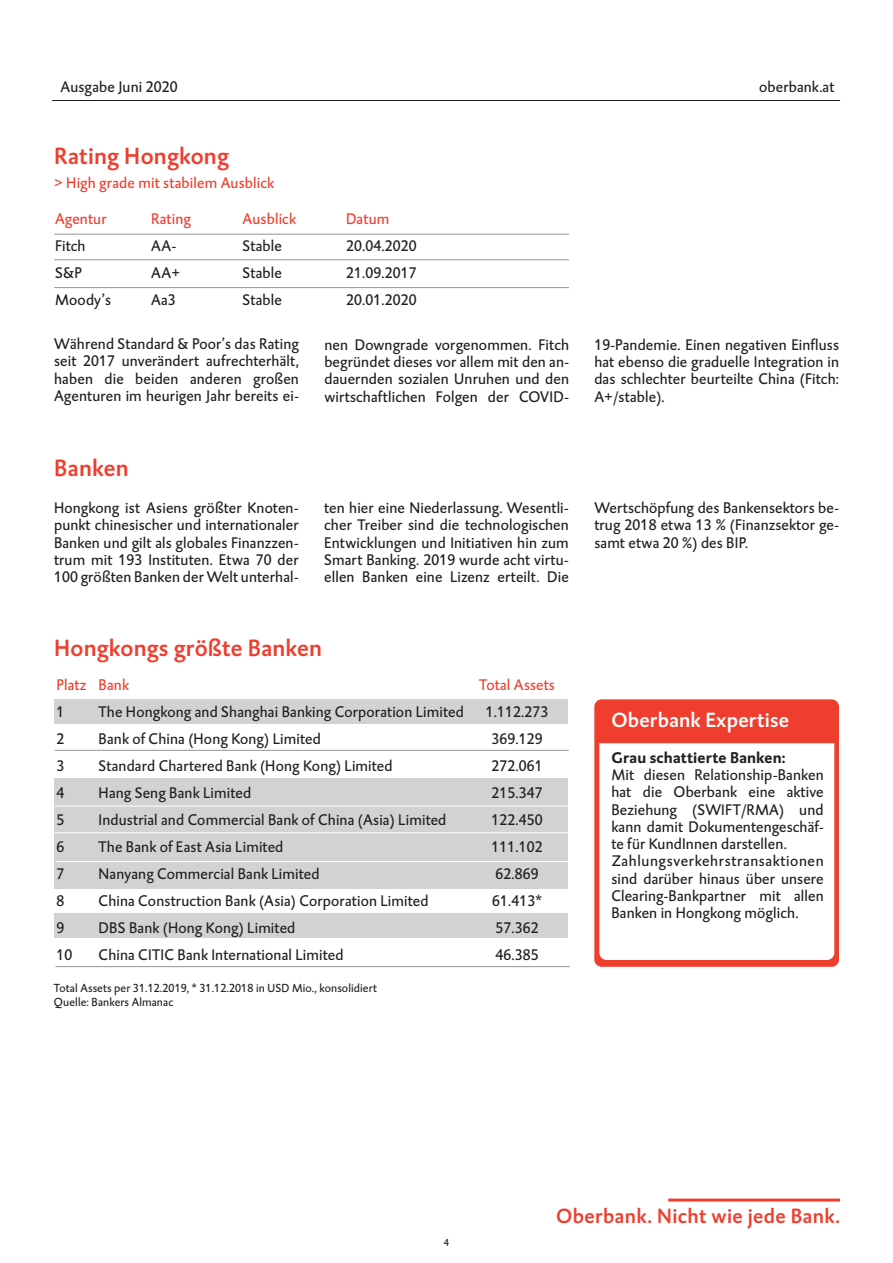
<style>
.page{position:relative;width:893px;height:1263px;background:#fff}
.page>*{position:absolute;margin:0;border:0;box-sizing:border-box;transform-origin:0 0}
.t1{font:24px "DTL Caspari T Medium";letter-spacing:.01em;color:#ef3e2e}
.t2{font:21px "DTL Caspari T Medium";letter-spacing:.02em;color:#ef3e2e}
.t3{font:21px "DTL Caspari T Medium";letter-spacing:.01em;color:#fff}
.t4{font:15.75px/17.2px "DTL Caspari T";letter-spacing:.01em;color:#231f20;text-align:justify}
.t5{font:15.75px "DTL Caspari T";letter-spacing:.01em;color:#ef3e2e}
.t6{font:700 15.75px "DTL Caspari T";letter-spacing:.01em;color:#231f20}
.t7{font:12px/13.5px "DTL Caspari T";letter-spacing:.01em;color:#231f20}
.t8{font:10.5px "DTL Caspari T";color:#231f20}
</style>
<div class="page">
<hr style="left:52px;top:100px;width:788px;height:1px;background:#231f20">
<hr style="left:668px;top:1198px;width:172px;height:3px;background:#ef3e2e">
<div style="left:54px;top:779px;width:514px;height:110px;background:#d1d2d4"></div>
<div style="left:54px;top:699px;width:513px;height:25px;background:#d1d2d4"></div>
<div style="left:54px;top:913px;width:514px;height:25px;background:#d1d2d4"></div>
<div style="left:594px;top:699px;width:245px;height:268px;background:#ef3e2e;border-radius:7px"></div>
<div style="left:599px;top:743px;width:235px;height:217px;background:#fff"></div>
<hr style="left:55px;top:750px;width:514px;height:1px;background:#939598">
<hr style="left:54px;top:234px;width:515px;height:1px;background:#939598">
<hr style="left:54px;top:259px;width:515px;height:1px;background:#939598">
<hr style="left:54px;top:287px;width:515px;height:1px;background:#939598">
<hr style="left:55px;top:806px;width:514px;height:1px;background:#fff">
<hr style="left:54px;top:832px;width:514px;height:1px;background:#fff">
<hr style="left:55px;top:861px;width:515px;height:1px;background:#fff">
<hr style="left:55px;top:966px;width:515px;height:1px;background:#939598">
<p class="t4" style="left:61px;top:78px;width:119px">Ausgabe Juni 2020</p>
<p class="t4" style="left:759px;top:78px;width:77px">oberbank.at</p>
<h1 class="t1" style="left:54px;top:141px;width:176px">Rating Hongkong</h1>
<p class="t5" style="left:54px;top:174px;width:221px">&gt; High grade mit stabilem Ausblick</p>
<p class="t5" style="left:55px;top:209px;width:53px">Agentur</p>
<p class="t5" style="left:151px;top:209px;width:41px">Rating</p>
<p class="t5" style="left:243px;top:209px;width:55px">Ausblick</p>
<p class="t5" style="left:346px;top:209px;width:45px">Datum</p>
<p class="t4" style="left:55px;top:237px;width:32px">Fitch</p>
<p class="t4" style="left:151px;top:237px;width:27px">AA-</p>
<p class="t4" style="left:243px;top:237px;width:41px">Stable</p>
<p class="t4" style="left:346px;top:237px;width:72px">20.04.2020</p>
<p class="t4" style="left:55px;top:264px;width:28px">S&amp;P</p>
<p class="t4" style="left:151px;top:264px;width:31px">AA+</p>
<p class="t4" style="left:243px;top:264px;width:41px">Stable</p>
<p class="t4" style="left:346px;top:264px;width:72px">21.09.2017</p>
<p class="t4" style="left:55px;top:291px;width:57px">Moody’s</p>
<p class="t4" style="left:151px;top:291px;width:26px">Aa3</p>
<p class="t4" style="left:243px;top:291px;width:41px">Stable</p>
<p class="t4" style="left:346px;top:291px;width:72px">20.01.2020</p>
<p class="t4" style="left:54px;top:335px;width:246px">Während Standard &amp; Poor’s das Rating seit 2017 unverändert aufrechterhält, haben die beiden anderen großen Agenturen im heurigen Jahr bereits ei-</p>
<h1 class="t1" style="left:54px;top:452px;width:76px">Banken</h1>
<p class="t4" style="left:324px;top:336px;width:246px">nen Downgrade vorgenommen. Fitch begründet dieses vor allem mit den an&shy;dauernden sozialen Unruhen und den wirtschaftlichen Folgen der COVID-</p>
<p class="t4" style="left:54px;top:499px;width:246px">Hongkong ist Asiens größter Knoten&shy;punkt chinesischer und internationaler Banken und gilt als globales Finanzzen&shy;trum mit 193 Instituten. Etwa 70 der 100 größten Banken der Welt unterhal-</p>
<p class="t4" style="left:324px;top:499px;width:246px">ten hier eine Niederlassung. Wesentli&shy;cher Treiber sind die technologischen Entwicklungen und Initiativen hin zum Smart Banking. 2019 wurde acht virtu&shy;ellen Banken eine Lizenz erteilt. Die</p>
<h1 class="t1" style="left:54px;top:633px;width:270px">Hongkongs größte Banken</h1>
<p class="t5" style="left:57px;top:675px;width:74px">Platz Bank</p>
<p class="t5" style="left:479px;top:675px;width:77px">Total Assets</p>
<p class="t4" style="left:57px;top:703px;width:9px">1</p>
<p class="t4" style="left:99px;top:703px;width:367px">The Hongkong and Shanghai Banking Corporation Limited</p>
<p class="t4" style="left:486px;top:703px;width:64px">1.112.273</p>
<p class="t4" style="left:57px;top:730px;width:9px">2</p>
<p class="t4" style="left:99px;top:730px;width:224px">Bank of China (Hong Kong) Limited</p>
<p class="t4" style="left:491px;top:730px;width:53px">369.129</p>
<p class="t4" style="left:57px;top:757px;width:9px">3</p>
<p class="t4" style="left:99px;top:757px;width:296px">Standard Chartered Bank (Hong Kong) Limited</p>
<p class="t4" style="left:491px;top:757px;width:53px">272.061</p>
<p class="t4" style="left:57px;top:784px;width:9px">4</p>
<p class="t4" style="left:99px;top:784px;width:154px">Hang Seng Bank Limited</p>
<p class="t4" style="left:491px;top:784px;width:53px">215.347</p>
<p class="t4" style="left:57px;top:811px;width:9px">5</p>
<p class="t4" style="left:99px;top:811px;width:349px">Industrial and Commercial Bank of China (Asia) Limited</p>
<p class="t4" style="left:491px;top:811px;width:53px">122.450</p>
<p class="t4" style="left:57px;top:838px;width:9px">6</p>
<p class="t4" style="left:99px;top:838px;width:186px">The Bank of East Asia Limited</p>
<p class="t4" style="left:491px;top:838px;width:53px">111.102</p>
<p class="t4" style="left:57px;top:865px;width:9px">7</p>
<p class="t4" style="left:99px;top:865px;width:223px">Nanyang Commercial Bank Limited</p>
<p class="t4" style="left:495px;top:865px;width:45px">62.869</p>
<p class="t4" style="left:57px;top:892px;width:9px">8</p>
<p class="t4" style="left:99px;top:892px;width:331px">China Construction Bank (Asia) Corporation Limited</p>
<p class="t4" style="left:492px;top:892px;width:51px">61.413*</p>
<p class="t4" style="left:57px;top:919px;width:9px">9</p>
<p class="t4" style="left:99px;top:919px;width:198px">DBS Bank (Hong Kong) Limited</p>
<p class="t4" style="left:495px;top:919px;width:45px">57.362</p>
<p class="t4" style="left:57px;top:946px;width:17px">10</p>
<p class="t4" style="left:99px;top:946px;width:246px">China CITIC Bank International Limited</p>
<p class="t4" style="left:495px;top:946px;width:45px">46.385</p>
<p class="t7" style="left:54px;top:981px;width:324px">Total Assets per 31.12.2019, * 31.12.2018 in USD Mio., konsolidiert<br>Quelle: Bankers Almanac</p>
<p class="t4" style="left:594px;top:336px;width:246px">19-Pandemie. Einen negativen Einfluss hat ebenso die graduelle Integration in das schlechter beurteilte China (Fitch:<br>A+/stable).</p>
<p class="t4" style="left:594px;top:499px;width:246px">Wertschöpfung des Bankensektors be&shy;trug 2018 etwa 13 % (Finanzsektor ge&shy;samt etwa 20 %) des BIP.</p>
<h2 class="t3" style="left:611px;top:707px;width:179px">Oberbank Expertise</h2>
<p class="t6" style="left:611px;top:747px;width:176px">Grau schattierte Banken:</p>
<p class="t4" style="left:611px;top:766px;width:214px;text-align:left">Mit diesen Relationship-Banken hat die Oberbank eine aktive<br>Beziehung (SWIFT/RMA) und kann damit Dokumentengeschäf&shy;te für KundInnen darstellen.<br>Zahlungsverkehrstransaktionen sind darüber hinaus über unsere<br>Clearing-Bankpartner mit allen<br>Banken in Hongkong möglich.</p>
<p class="t8" style="left:444px;top:1236px;width:7px">4</p>
<h2 class="t2" style="left:556px;top:1202px;width:285px">Oberbank. Nicht wie jede Bank.</h2>
</div>
